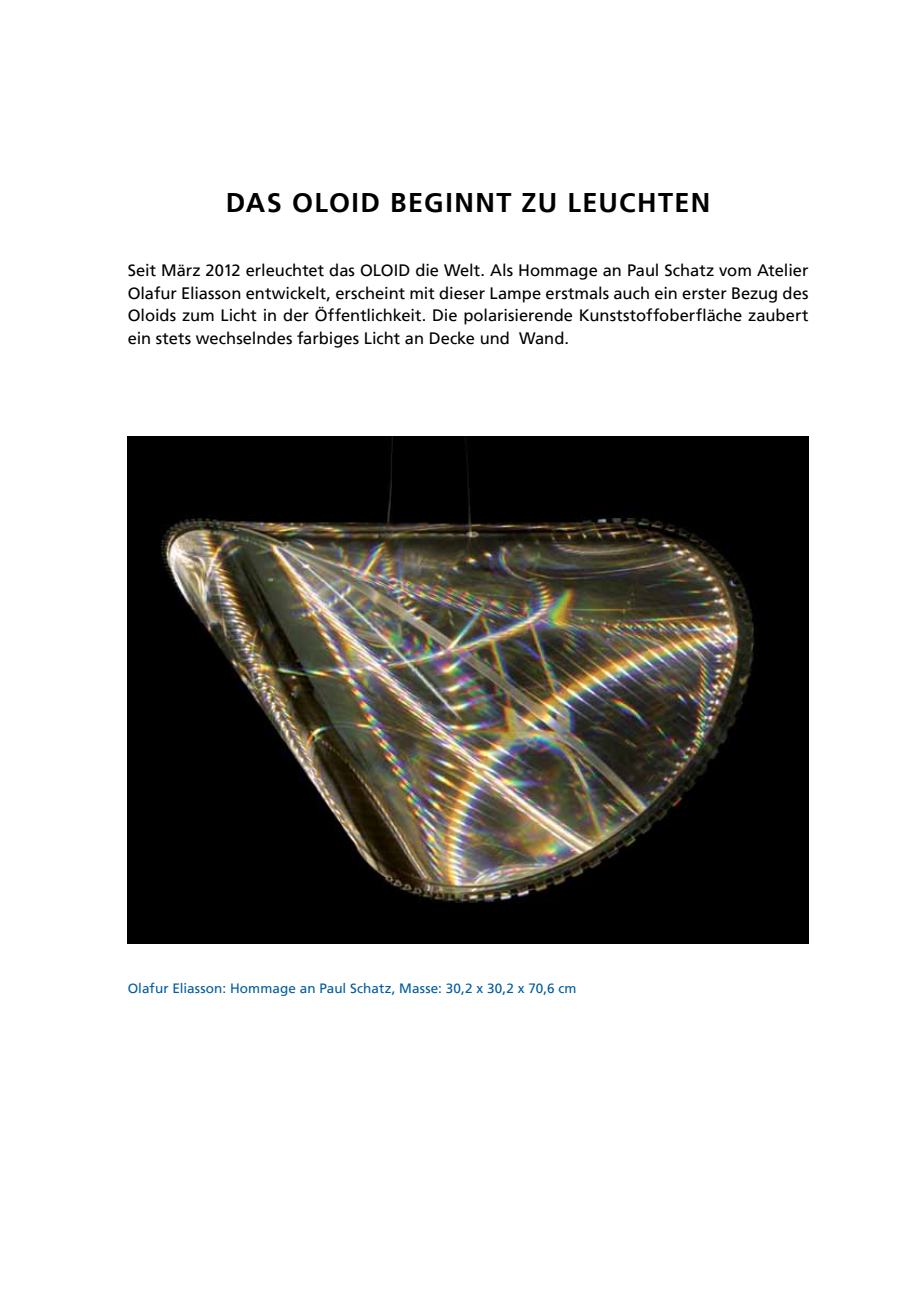
<style>
.page{position:relative;width:915px;height:1306px;background:#fff}
.page>*{position:absolute;margin:0;border:0;box-sizing:border-box;transform-origin:0 0}
.t1{font:700 27px "Frutiger LT";letter-spacing:.05em;color:#000}
.t2{font:16.5px/22.5px "Frutiger LT";color:#000;text-align:justify}
.t3{font:13.5px "Frutiger LT";letter-spacing:.01em;color:#005b9e}
</style>
<div class="page">
<img style="left:128px;top:436px;width:680px;height:507px">
<h1 class="t1" style="left:226px;top:186px;width:486px">DAS OLOID BEGINNT ZU LEUCHTEN</h1>
<p class="t2" style="left:128px;top:259px;width:682px">Seit März 2012 erleuchtet das OLOID die Welt. Als Hommage an Paul Schatz vom Atelier Olafur Eliasson entwickelt, erscheint mit dieser Lampe erstmals auch ein erster Bezug des Oloids zum Licht in der Öffentlichkeit. Die polarisierende Kunststoffoberfläche zaubert ein stets wechselndes farbiges Licht an Decke und Wand.</p>
<p class="t3" style="left:128px;top:980px;width:450px">Olafur Eliasson: Hommage an Paul Schatz, Masse: 30,2 x 30,2 x 70,6 cm</p>
</div>
